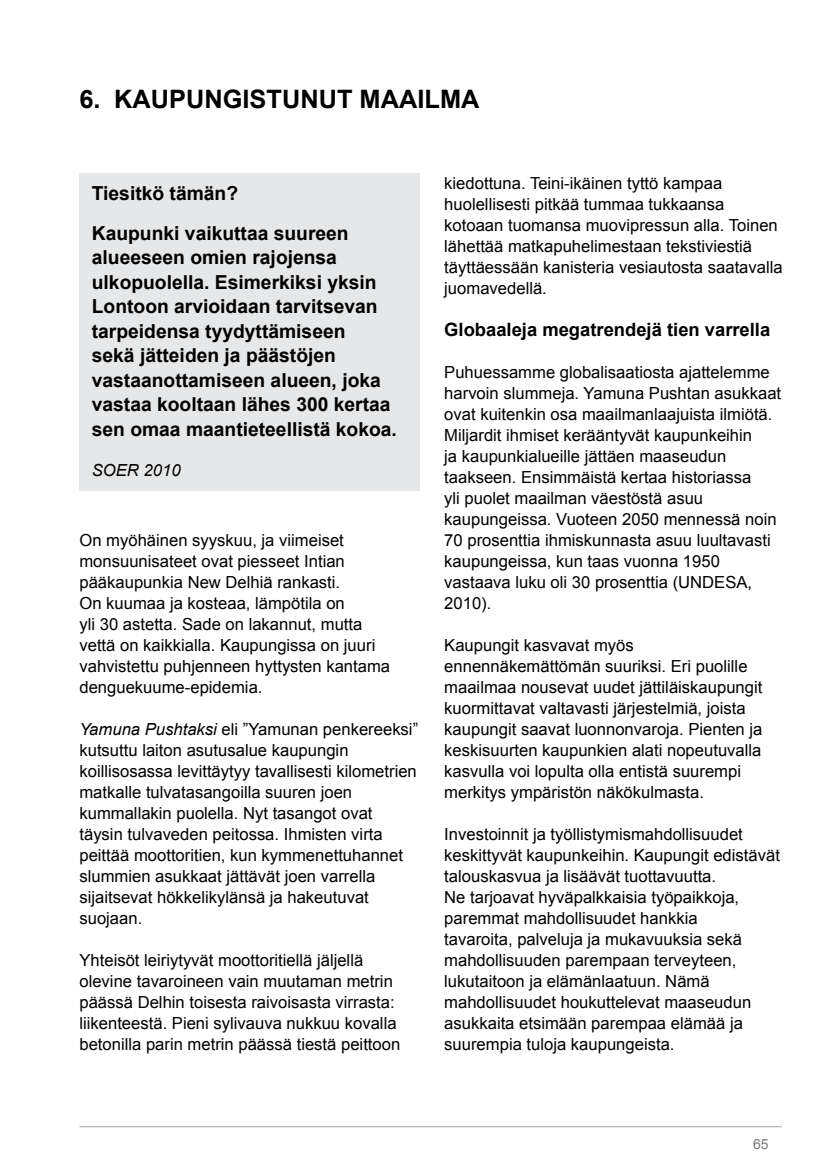
<style>
.page{position:relative;width:834px;height:1176px;background:#fff}
.page>*{position:absolute;margin:0;border:0;box-sizing:border-box;transform-origin:0 0}
.t1{font:700 25.38px "Arial";color:#000}
.t2{font:700 19.25px/24.5px "Arial";color:#000}
.t3{font:700 18.38px "Arial";color:#000}
.t4{font:16.62px/21px "Arial";color:#000}
.t5{font:italic 16.62px "Arial";color:#000}
.t6{font:14px "Arial";color:#77787b}
.s1{font-style:italic}
</style>
<div class="page">
<hr style="left:79px;top:1126px;width:702px;height:1px;background:#a3a5a8">
<div style="left:79px;top:174px;width:340px;height:317px;background:#e6e7e8"></div>
<h1 class="t1" style="left:79px;top:82px;width:401px">6. Kaupungistunut maailma</h1>
<p class="t2" style="left:92px;top:175px;width:258px;line-height:39.4px">Tiesitkö tämän?<br>Kaupunki vaikuttaa suureen</p>
<p class="t2" style="left:92px;top:246px;width:306px">alueeseen omien rajojensa ulkopuolella. Esimerkiksi yksin<br>Lontoon arvioidaan tarvitsevan tarpeidensa tyydyttämiseen<br>sekä jätteiden ja päästöjen vastaanottamiseen alueen, joka vastaa kooltaan lähes 300 kertaa sen omaa maantieteellistä kokoa.</p>
<p class="t5" style="left:92px;top:459px;width:90px">SOER 2010</p>
<p class="t4" style="left:79px;top:530px;width:312px">On myöhäinen syyskuu, ja viimeiset monsuunisateet ovat piesseet Intian pääkaupunkia New Delhiä rankasti.<br>On kuumaa ja kosteaa, lämpötila on<br>yli 30 astetta. Sade on lakannut, mutta vettä on kaikkialla. Kaupungissa on juuri vahvistettu puhjenneen hyttysten kantama denguekuume-epidemia.</p>
<p class="t4" style="left:79px;top:719px;width:340px"><span class="s1">Yamuna Pushtaksi</span> eli ”Yamunan penkereeksi” kutsuttu laiton asutusalue kaupungin koillisosassa levittäytyy tavallisesti kilometrien matkalle tulvatasangoilla suuren joen kummallakin puolella. Nyt tasangot ovat täysin tulvaveden peitossa. Ihmisten virta peittää moottoritien, kun kymmenettuhannet slummien asukkaat jättävät joen varrella sijaitsevat hökkelikylänsä ja hakeutuvat suojaan.</p>
<p class="t4" style="left:79px;top:950px;width:322px">Yhteisöt leiriytyvät moottoritiellä jäljellä olevine tavaroineen vain muutaman metrin päässä Delhin toisesta raivoisasta virrasta: liikenteestä. Pieni sylivauva nukkuu kovalla betonilla parin metrin päässä tiestä peittoon</p>
<p class="t4" style="left:444px;top:173px;width:340px">kiedottuna. Teini-ikäinen tyttö kampaa huolellisesti pitkää tummaa tukkaansa kotoaan tuomansa muovipressun alla. Toinen lähettää matkapuhelimestaan tekstiviestiä täyttäessään kanisteria vesiautosta saatavalla juomavedellä.</p>
<p class="t3" style="left:444px;top:317px;width:327px">Globaaleja megatrendejä tien varrella</p>
<p class="t4" style="left:444px;top:362px;width:338px">Puhuessamme globalisaatiosta ajattelemme harvoin slummeja. Yamuna Pushtan asukkaat ovat kuitenkin osa maailmanlaajuista ilmiötä.<br>Miljardit ihmiset kerääntyvät kaupunkeihin<br>ja kaupunkialueille jättäen maaseudun taakseen. Ensimmäistä kertaa historiassa<br>yli puolet maailman väestöstä asuu kaupungeissa. Vuoteen 2050 mennessä noin 70 prosenttia ihmiskunnasta asuu luultavasti kaupungeissa, kun taas vuonna 1950 vastaava luku oli 30 prosenttia (UNDESA, 2010).</p>
<p class="t4" style="left:444px;top:635px;width:319px">Kaupungit kasvavat myös ennennäkemättömän suuriksi. Eri puolille maailmaa nousevat uudet jättiläiskaupungit kuormittavat valtavasti järjestelmiä, joista kaupungit saavat luonnonvaroja. Pienten ja keskisuurten kaupunkien alati nopeutuvalla kasvulla voi lopulta olla entistä suurempi merkitys ympäristön näkökulmasta.</p>
<p class="t4" style="left:444px;top:824px;width:337px">Investoinnit ja työllistymismahdollisuudet keskittyvät kaupunkeihin. Kaupungit edistävät talouskasvua ja lisäävät tuottavuutta.<br>Ne tarjoavat hyväpalkkaisia työpaikkoja, paremmat mahdollisuudet hankkia<br>tavaroita, palveluja ja mukavuuksia sekä mahdollisuuden parempaan terveyteen, lukutaitoon ja elämänlaatuun. Nämä mahdollisuudet houkuttelevat maaseudun asukkaita etsimään parempaa elämää ja suurempia tuloja kaupungeista.</p>
<p class="t6" style="left:752px;top:1135px;width:17px">65</p>
</div>
